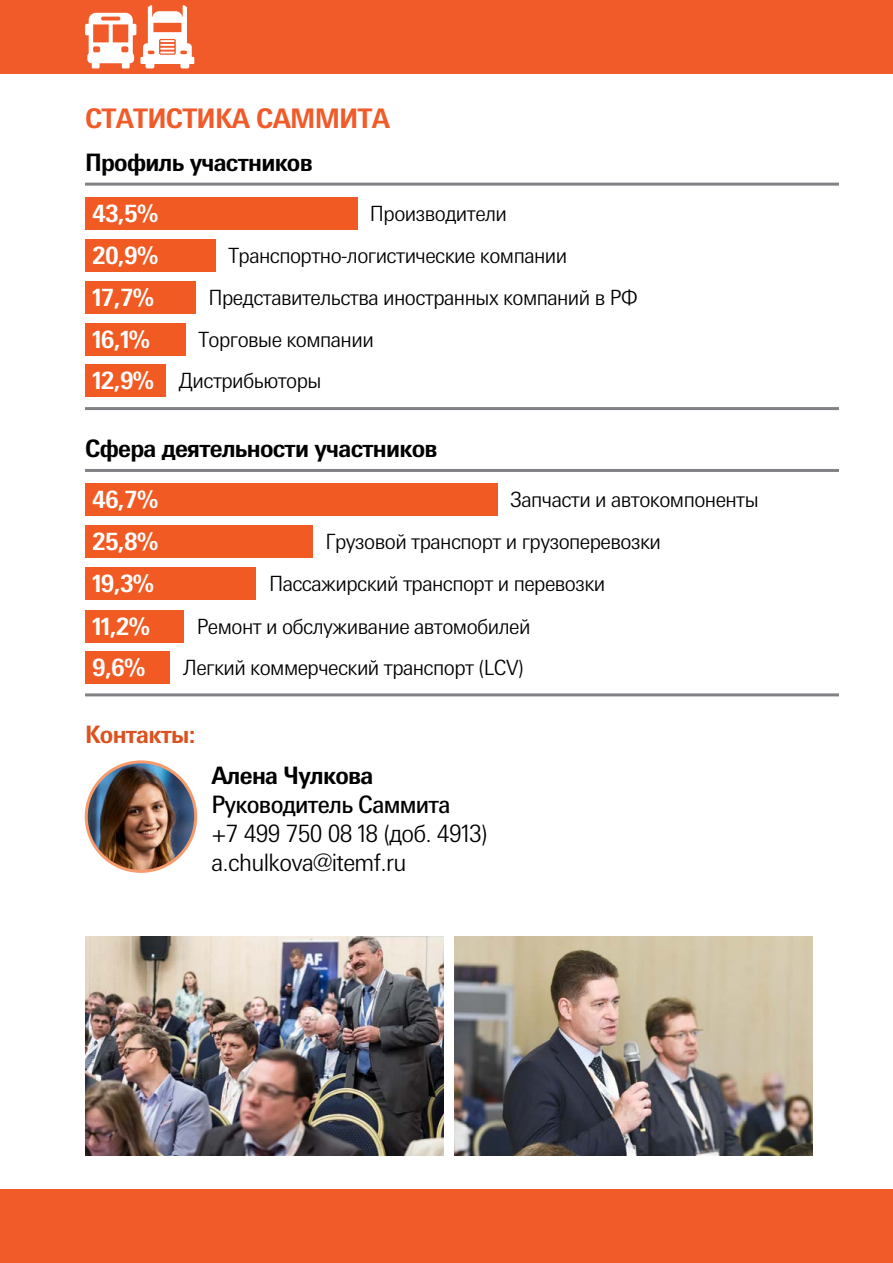
<style>
.page{position:relative;width:893px;height:1263px;background:#fff}
.page>*{position:absolute;margin:0;border:0;box-sizing:border-box;transform-origin:0 0}
.t1{font:700 27px "Messe Univers";letter-spacing:-.03em;color:#f15a29}
.t2{font:700 24px "Messe Univers";letter-spacing:-.03em;color:#000}
.t3{font:700 24px/41.8px "Messe Univers";letter-spacing:-.03em;color:#fff}
.t4{font:300 24px/28.8px "Messe Univers";letter-spacing:-.03em;color:#000}
.t5{font:24px "Messe Univers";letter-spacing:-.03em;color:#000}
.t6{font:700 24px "Messe Univers";letter-spacing:-.03em;color:#db521f}
.t7{font:300 21px/41px "Messe Univers";letter-spacing:-.03em;color:#000}
</style>
<div class="page">
<div style="left:85px;top:197px;width:272px;height:32px;background:#f15a22"></div>
<div style="left:85px;top:239px;width:131px;height:33px;background:#f15a22"></div>
<div style="left:85px;top:281px;width:111px;height:33px;background:#f15a22"></div>
<div style="left:85px;top:323px;width:101px;height:33px;background:#f15a22"></div>
<div style="left:85px;top:365px;width:81px;height:32px;background:#f15a22"></div>
<hr style="left:85px;top:183px;width:754px;height:3px;background:#808285">
<hr style="left:85px;top:407px;width:754px;height:3px;background:#808285">
<div style="left:85px;top:483px;width:412px;height:33px;background:#f15a22"></div>
<div style="left:85px;top:525px;width:228px;height:33px;background:#f15a22"></div>
<div style="left:85px;top:567px;width:170px;height:33px;background:#f15a22"></div>
<div style="left:85px;top:610px;width:99px;height:32px;background:#f15a22"></div>
<div style="left:85px;top:651px;width:85px;height:32px;background:#f15a22"></div>
<hr style="left:85px;top:469px;width:754px;height:3px;background:#808285">
<hr style="left:85px;top:693px;width:754px;height:3px;background:#808285">
<div style="left:0;top:0;width:893px;height:73px;background:#f15a29"></div>
<div style="left:0;top:1190px;width:893px;height:73px;background:#f15a29"></div>
<svg style="left:85px;top:5px;width:109px;height:63px"></svg>
<img style="left:85px;top:937px;width:358px;height:218px">
<img style="left:454px;top:937px;width:358px;height:218px">
<img style="left:86px;top:762px;width:110px;height:109px;border-radius:55px">
<div style="left:85px;top:760px;width:112px;height:113px;border:3px solid #f79a6c;border-radius:50%"></div>
<p class="t1" style="left:85px;top:102px;width:307px">СТАТИСТИКА САММИТА</p>
<p class="t2" style="left:85px;top:147px;width:229px">Профиль участников</p>
<p class="t3" style="left:92px;top:192px;width:68px">43,5%<br>20,9%<br>17,7%<br>16,1%<br>12,9%</p>
<p class="t7" style="left:370px;top:193px;width:139px">Производители</p>
<p class="t7" style="left:228px;top:235px;width:340px">Транспортно-логистические компании</p>
<p class="t7" style="left:208px;top:277px;width:431px">Представительства иностранных компаний в РФ</p>
<p class="t7" style="left:198px;top:319px;width:177px">Торговые компании</p>
<p class="t7" style="left:179px;top:360px;width:144px">Дистрибьюторы</p>
<p class="t2" style="left:85px;top:434px;width:354px">Сфера деятельности участников</p>
<p class="t3" style="left:92px;top:478px;width:68px">46,7%<br>25,8%<br>19,3%<br>11,2%<br>9,6%</p>
<p class="t7" style="left:510px;top:479px;width:250px">Запчасти и автокомпоненты</p>
<p class="t7" style="left:326px;top:521px;width:337px">Грузовой транспорт и грузоперевозки</p>
<p class="t7" style="left:269px;top:563px;width:338px">Пассажирский транспорт и перевозки</p>
<p class="t7" style="left:183px;top:605px;width:349px;text-indent:14px">Ремонт и обслуживание автомобилей<br>Легкий коммерческий транспорт (LCV)</p>
<p class="t6" style="left:85px;top:720px;width:112px">Контакты:</p>
<p class="t2" style="left:211px;top:761px;width:164px">Алена Чулкова</p>
<p class="t5" style="left:211px;top:790px;width:241px">Руководитель Саммита</p>
<p class="t4" style="left:211px;top:819px;width:278px">+7 499 750 08 18 (доб. 4913) a.chulkova@itemf.ru</p>
</div>
